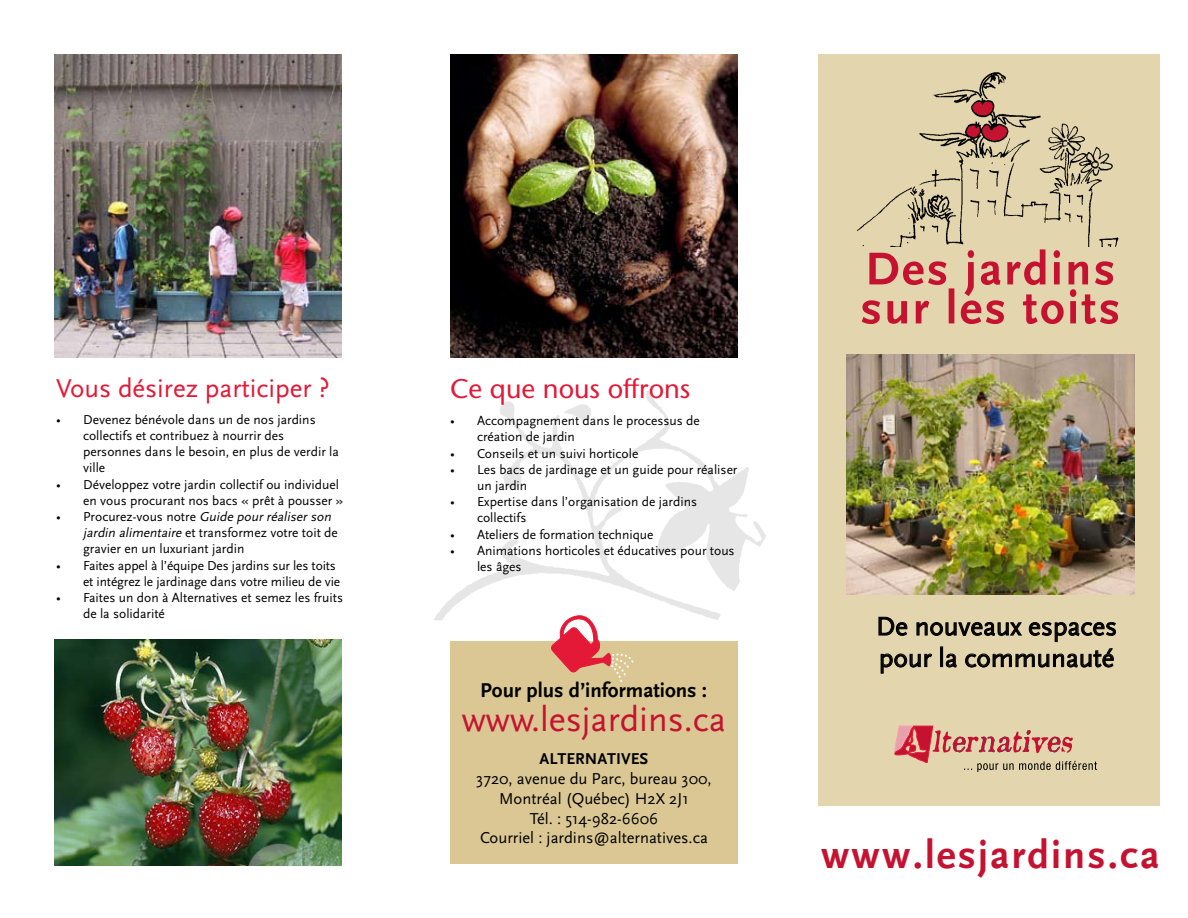
<style>
.page{position:relative;width:1188px;height:918px;background:#fff}
.page>*{position:absolute;margin:0;border:0;box-sizing:border-box;transform-origin:0 0}
.t1{font:700 40.5px "Scala Sans";letter-spacing:.055em;color:#c41230}
.t2{font:36px "Scala Sans";color:#c41230}
.t3{font:27px/31.5px "Scala Sans";color:#000}
.t4{font:27px "Scala Sans";color:#e31937}
.t5{font:27px "Stone Sans";color:#e31937}
.t6{font:700 21px "Scala Sans";color:#000}
.t7{font:16.5px/19.8px "Scala Sans";color:#000;text-align:center}
.t8{font:700 16.5px "Scala Sans";color:#000}
.t9{font:13.5px/16.2px "Scala Sans";color:#000}
.s1{font-style:italic}
</style>
<div class="page">
<div style="left:819px;top:54px;width:341px;height:751px;background:#e3d5ae"></div>
<svg style="left:878px;top:617px;width:30px;height:19px"></svg>
<svg style="left:916px;top:622px;width:106px;height:14px"></svg>
<svg style="left:1029px;top:622px;width:87px;height:20px"></svg>
<svg style="left:880px;top:653px;width:53px;height:21px"></svg>
<div style="left:940px;top:647px;width:3px;height:20px;border:1px solid #000"></div>
<svg style="left:946px;top:653px;width:11px;height:15px"></svg>
<svg style="left:965px;top:648px;width:149px;height:20px"></svg>
<svg style="left:895px;top:726px;width:202px;height:46px"></svg>
<div style="left:450px;top:642px;width:288px;height:222px;background:#dac793"></div>
<img style="left:55px;top:55px;width:287px;height:302px">
<svg style="left:551px;top:643px;width:83px;height:39px"></svg>
<img style="left:450px;top:55px;width:287px;height:302px">
<img style="left:54px;top:640px;width:288px;height:225px">
<img style="left:846px;top:355px;width:288px;height:240px">
<svg style="left:862px;top:249px;width:256px;height:75px"></svg>
<img style="left:434px;top:391px;width:332px;height:252px">
<img style="left:857px;top:72px;width:262px;height:175px">
<h3 class="t4" style="left:56px;top:373px;width:275px">Vous désirez participer ?</h3>
<p class="t9" style="left:83px;top:412px;width:257px;text-indent:-27px">• Devenez bénévole dans un de nos jardins collectifs et contribuez à nourrir des personnes dans le besoin, en plus de verdir la ville</p>
<p class="t9" style="left:83px;top:476px;width:262px;text-indent:-27px">• Développez votre jardin collectif ou individuel en vous procurant nos bacs « prêt à pousser »</p>
<p class="t9" style="left:83px;top:509px;width:256px;text-indent:-27px">• Procurez-vous notre <span class="s1">Guide pourréaliserson jardin alimentaire</span> et transformez votre toit de gravier en un luxuriant jardin</p>
<p class="t9" style="left:83px;top:557px;width:259px;text-indent:-27px">• Faites appel à l’équipe Des jardins sur les toits et intégrez le jardinage dans votre milieu de vie</p>
<p class="t9" style="left:83px;top:590px;width:261px;text-indent:-27px">• Faites un don à Alternatives et semez les fruits de la solidarité</p>
<h3 class="t5" style="left:450px;top:372px;width:242px">Ce que nous offrons</h3>
<p class="t9" style="left:477px;top:413px;width:224px;text-indent:-27px">• Accompagnement dans le processus de création de jardin</p>
<p class="t9" style="left:450px;top:445px;width:190px">• Conseils et un suivi horticole</p>
<p class="t9" style="left:477px;top:462px;width:262px;text-indent:-27px">• Les bacs de jardinage et un guide pour réaliser un jardin</p>
<p class="t9" style="left:477px;top:494px;width:222px;text-indent:-27px">• Expertise dans l’organisation de jardins collectifs</p>
<p class="t9" style="left:450px;top:526px;width:205px">• Ateliers de formation technique</p>
<p class="t9" style="left:477px;top:543px;width:259px;text-indent:-27px">• Animations horticoles et éducatives pour tous les âges</p>
<h3 class="t6" style="left:480px;top:679px;width:229px">Pour plus d’informations :</h3>
<h2 class="t2" style="left:462px;top:700px;width:266px">www.lesjardins.ca</h2>
<p class="t8" style="left:540px;top:750px;width:110px">Alternatives</p>
<p class="t7" style="left:476px;top:769px;width:237px">3720, avenue du Parc, bureau 300,<br>Montréal (Québec) H2X 2J1<br>Tél. : 514-982-6606<br>Courriel : jardins@alternatives.ca</p>
<h3 class="t3" style="left:876px;top:611px;width:243px">De nouveaux espaces pour la communauté</h3>
<h1 class="t1" style="left:821px;top:833px;width:340px">www.lesjardins.ca</h1>
</div>
